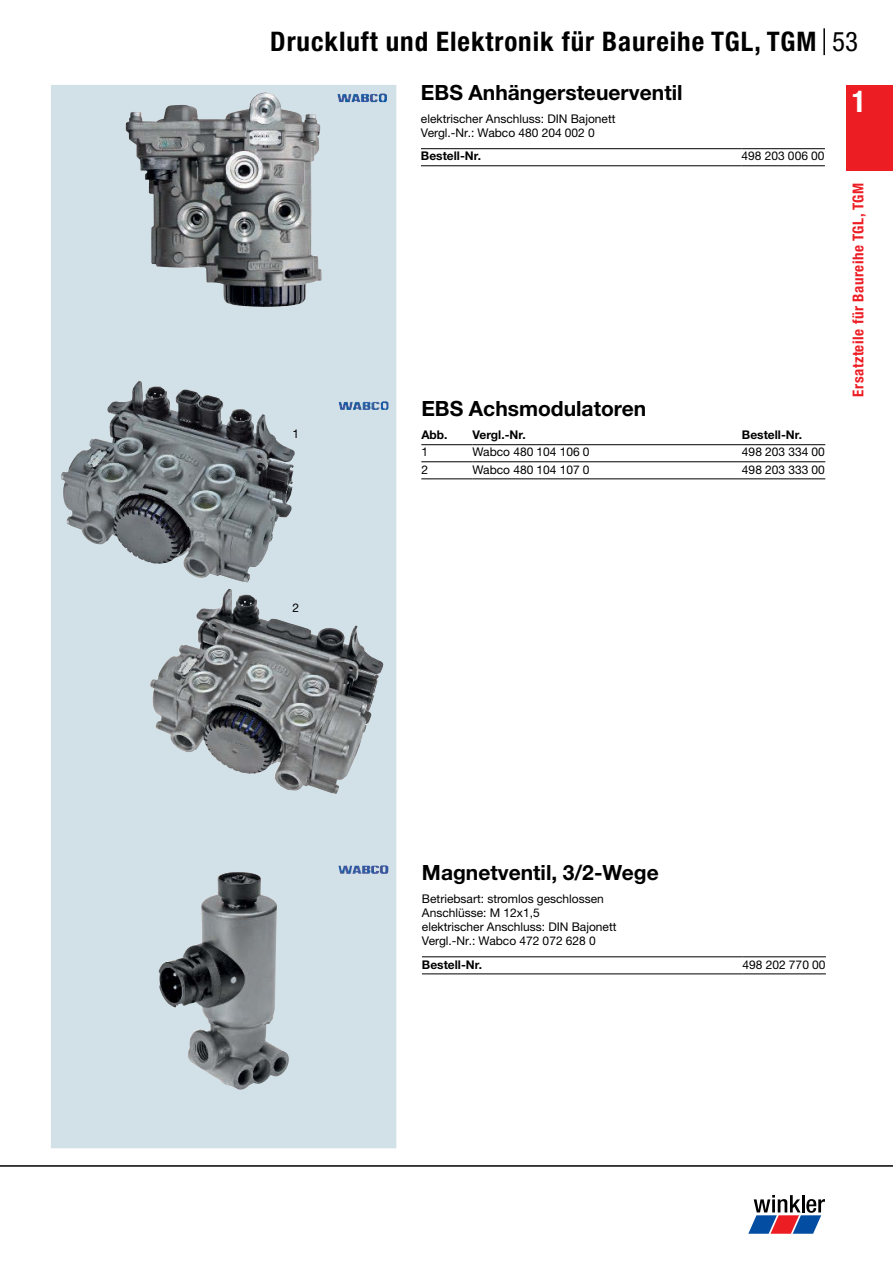
<style>
.page{position:relative;width:893px;height:1263px;background:#fff}
.page>*{position:absolute;margin:0;border:0;box-sizing:border-box;transform-origin:0 0}
.t1{font:700 condensed 30px "Helvetica Neue LTW1 G";color:#fff}
.t2{font:700 condensed 27px "Helvetica Neue LTW1 G";letter-spacing:.035em;color:#000}
.t3{font:condensed 27px "Helvetica Neue LTW1 G";color:#000}
.t4{font:700 21px "Helvetica Neue LTW1 G";color:#000}
.t5{font:700 condensed 15px "Helvetica Neue LTW1 G";letter-spacing:.035em;color:#ed1d24}
.t6{font:12px/14px "Helvetica Neue LTW1 G";color:#000}
.t7{font:700 12px "Helvetica Neue LTW1 G";color:#000}
</style>
<div class="page">
<svg style="left:748px;top:1195px;width:77px;height:39px"></svg>
<hr style="left:0;top:1165px;width:893px;height:2px;background:#000">
<hr style="left:823px;top:28px;width:2px;height:27px;background:#000">
<div style="left:846px;top:85px;width:47px;height:85px;background:#ed1d24"></div>
<div style="left:51px;top:85px;width:345px;height:1063px;background:#d2e0e7"></div>
<hr style="left:421px;top:148px;width:321px;height:1px;background:#000">
<hr style="left:421px;top:165px;width:321px;height:1px;background:#000">
<hr style="left:742px;top:148px;width:83px;height:1px;background:#000">
<hr style="left:742px;top:165px;width:83px;height:1px;background:#000">
<img style="left:126px;top:93px;width:196px;height:214px">
<img style="left:337px;top:94px;width:50px;height:8px">
<hr style="left:421px;top:444px;width:51px;height:1px;background:#000">
<hr style="left:421px;top:461px;width:51px;height:1px;background:#000">
<hr style="left:472px;top:444px;width:270px;height:1px;background:#000">
<hr style="left:472px;top:461px;width:270px;height:1px;background:#000">
<hr style="left:742px;top:444px;width:83px;height:1px;background:#000">
<hr style="left:742px;top:461px;width:83px;height:1px;background:#000">
<hr style="left:421px;top:478px;width:51px;height:1px;background:#000">
<hr style="left:472px;top:478px;width:270px;height:1px;background:#000">
<hr style="left:742px;top:478px;width:83px;height:1px;background:#000">
<img style="left:338px;top:401px;width:50px;height:9px">
<img style="left:150px;top:589px;width:222px;height:205px">
<img style="left:61px;top:381px;width:234px;height:202px">
<hr style="left:422px;top:956px;width:321px;height:1px;background:#000">
<hr style="left:422px;top:973px;width:321px;height:1px;background:#000">
<hr style="left:743px;top:956px;width:83px;height:1px;background:#000">
<hr style="left:743px;top:973px;width:83px;height:1px;background:#000">
<img style="left:158px;top:872px;width:131px;height:217px">
<img style="left:338px;top:865px;width:50px;height:9px">
<h2 class="t2" style="left:270px;top:26px;width:548px">Druckluft und Elektronik für Baureihe TGL, TGM</h2>
<h3 class="t4" style="left:421px;top:80px;width:263px">EBS Anhängersteuerventil</h3>
<p class="t6" style="left:421px;top:112px;width:196px">elektrischer Anschluss: DIN Bajonett<br>Vergl.-Nr.: Wabco 480 204 002 0</p>
<p class="t7" style="left:421px;top:149px;width:62px">Bestell-Nr.</p>
<p class="t6" style="left:742px;top:149px;width:84px">498 203 006 00</p>
<h2 class="t3" style="left:832px;top:26px;width:27px">53</h2>
<h1 class="t1" style="left:852px;top:84px;width:16px">1</h1>
<p class="t6" style="left:292px;top:427px;width:8px">1</p>
<h3 class="t4" style="left:421px;top:396px;width:226px">EBS Achsmodulatoren</h3>
<p class="t7" style="left:421px;top:428px;width:28px">Abb.</p>
<p class="t7" style="left:472px;top:428px;width:55px">Vergl.-Nr.</p>
<p class="t7" style="left:742px;top:428px;width:62px">Bestell-Nr.</p>
<p class="t6" style="left:421px;top:445px;width:8px">1</p>
<p class="t6" style="left:472px;top:445px;width:119px">Wabco 480 104 106 0</p>
<p class="t6" style="left:742px;top:445px;width:84px">498 203 334 00</p>
<p class="t6" style="left:421px;top:462px;width:8px">2</p>
<p class="t6" style="left:472px;top:462px;width:119px">Wabco 480 104 107 0</p>
<p class="t6" style="left:742px;top:462px;width:84px">498 203 333 00</p>
<p class="t5" style="left:849px;top:396px;width:215px;rotate:-90deg">Ersatzteile für Baureihe TGL, TGM</p>
<p class="t6" style="left:292px;top:600px;width:8px">2</p>
<h3 class="t4" style="left:422px;top:860px;width:238px">Magnetventil, 3/2-Wege</h3>
<p class="t6" style="left:422px;top:892px;width:196px">Betriebsart: stromlos geschlossen<br>Anschlüsse: M 12x1,5<br>elektrischer Anschluss: DIN Bajonett<br>Vergl.-Nr.: Wabco 472 072 628 0</p>
<p class="t7" style="left:422px;top:957px;width:62px">Bestell-Nr.</p>
<p class="t6" style="left:743px;top:957px;width:84px">498 202 770 00</p>
</div>
